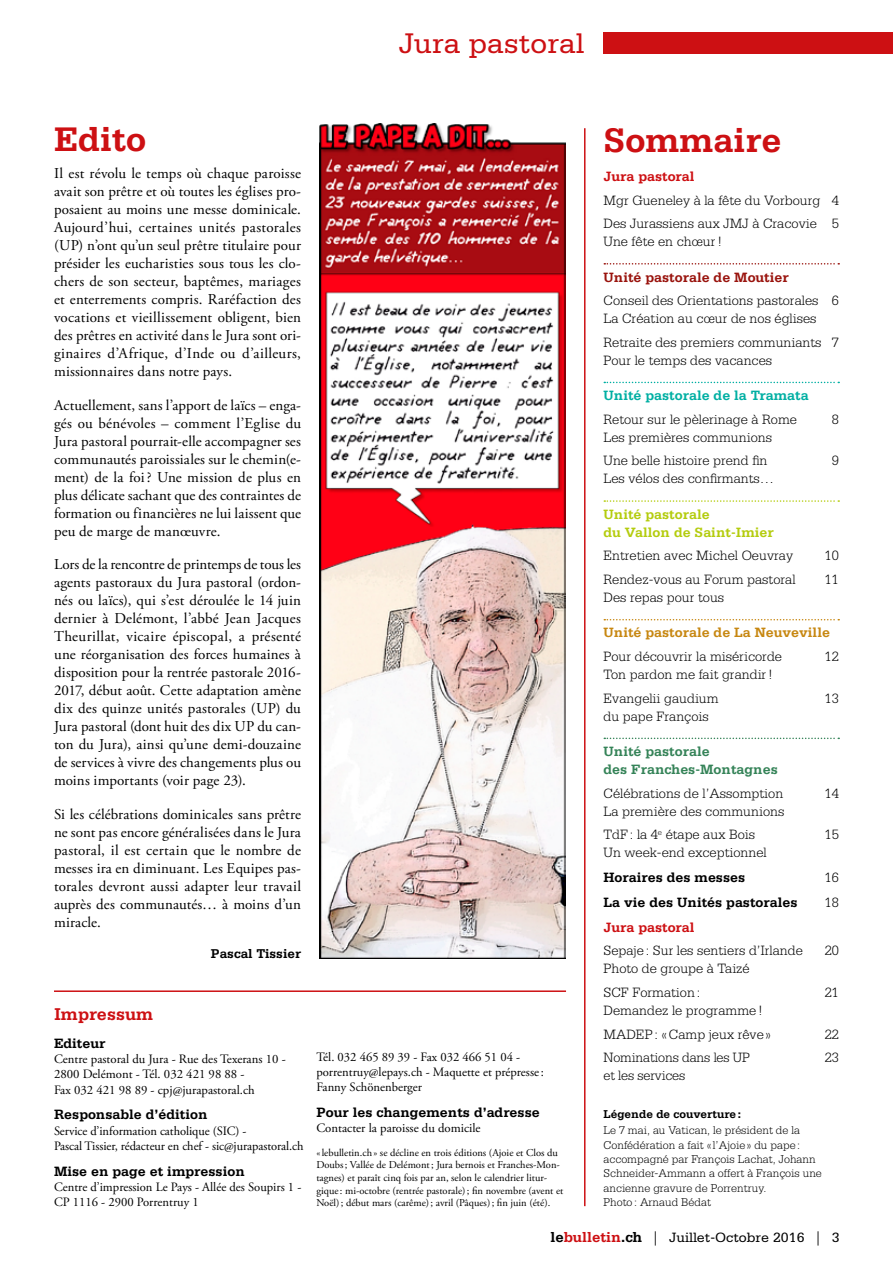
<style>
.page{position:relative;width:893px;height:1263px;background:#fff}
.page>*{position:absolute;margin:0;border:0;box-sizing:border-box;transform-origin:0 0}
.t1{font:700 36px "Serifa";color:#cd1013}
.t2{font:30px "Serifa";color:#cd1013}
.t3{font:700 18px "Serifa";color:#cd1013}
.t4{font:15px/18px "Adobe Garamond Pro";letter-spacing:.01em;color:#000;text-align:justify}
.t5{font:300 14.25px/23.5px "Serifa";color:#000}
.t6{font:700 14.25px "Serifa";color:#000}
.t7{font:14.25px "Serifa";color:#000}
.t8{font:700 14.25px/18px "Serifa";color:#b4cc0e}
.t9{font:700 14.25px/18px "Serifa";color:#358358}
.t10{font:700 14.25px "Serifa";color:#c78711}
.t11{font:700 14.25px "Serifa";color:#00afa3}
.t12{font:700 14.25px "Serifa";color:#cd1013}
.t13{font:700 14.25px "Serifa";color:#99130d}
.t14{font:700 13.5px "Serifa";color:#000}
.t15{font:12.75px/15.3px "Adobe Garamond Pro";color:#000}
.t16{font:300 12px/14.4px "Serifa";color:#000}
.t17{font:700 12px "Serifa";color:#000}
.t18{font:10.5px/12.6px "Adobe Garamond Pro";color:#000}
.s1{font-weight:700;font-size:15px}
.s2{font-weight:700;font-size:15px;color:#cd1013}
.s3{font-family:"Adobe Garamond Pro"}
</style>
<div class="page">
<hr style="left:584px;top:128px;width:1px;height:1078px;background:#cd1013">
<svg style="left:604px;top:263px;width:235px;height:2px"></svg>
<svg style="left:604px;top:382px;width:235px;height:1px"></svg>
<svg style="left:604px;top:500px;width:235px;height:2px"></svg>
<svg style="left:604px;top:619px;width:235px;height:1px"></svg>
<svg style="left:604px;top:738px;width:235px;height:1px"></svg>
<div style="left:603px;top:33px;width:290px;height:21px;background:#cd1013"></div>
<hr style="left:54px;top:990px;width:512px;height:2px;background:#cd1013">
<img style="left:319px;top:123px;width:247px;height:835px">
<h2 class="t2" style="left:399px;top:27px;width:187px">Jura pastoral</h2>
<h1 class="t1" style="left:54px;top:118px;width:94px">Edito</h1>
<p class="t4" style="left:54px;top:165px;width:249px">Il est révolu le temps où chaque paroisse avait son prêtre et où toutes les églises pro&shy;posaient au moins une messe dominicale.<br>Aujourd’hui, certaines unités pastorales (UP) n’ont qu’un seul prêtre titulaire pour présider les eucharisties sous tous les clo&shy;chers de son secteur, baptêmes, mariages et enterrements compris. Raréfaction des vocations et vieillissement obligent, bien des prêtres en activité dans le Jura sont ori&shy;ginaires d’Afrique, d’Inde ou d’ailleurs, missionnaires dans notre pays.</p>
<p class="t4" style="left:54px;top:396px;width:249px">Actuellement, sans l’apport de laïcs – enga&shy;gés ou bénévoles – comment l’Eglise du Jura pastoral pourrait-elle accompagner ses communautés paroissiales sur le chemin(e&shy;ment) de la foi? Une mission de plus en plus délicate sachant que des contraintes de formation ou financières ne lui laissent que peu de marge de manœuvre.</p>
<p class="t4" style="left:54px;top:556px;width:249px">Lors de la rencontre de printemps de tous les agents pastoraux du Jura pastoral (ordon&shy;nés ou laïcs), qui s’est déroulée le 14 juin dernier à Delémont, l’abbé Jean Jacques Theurillat, vicaire épiscopal, a présenté une réorganisation des forces humaines à disposition pour la rentrée pastorale 2016- 2017, début août. Cette adaptation amène dix des quinze unités pastorales (UP) du Jura pastoral (dont huit des dix UP du can&shy;ton du Jura), ainsi qu’une demi-douzaine de services à vivre des changements plus ou moins importants (voir page 23).</p>
<p class="t4" style="left:54px;top:805px;width:249px">Si les célébrations dominicales sans prêtre ne sont pas encore généralisées dans le Jura pastoral, il est certain que le nombre de messes ira en diminuant. Les Equipes pas&shy;torales devront aussi adapter leur travail auprès des communautés… à moins d’un miracle.</p>
<p class="t14" style="left:211px;top:946px;width:92px">Pascal Tissier</p>
<p class="t3" style="left:54px;top:1003px;width:100px">Impressum</p>
<p class="t6" style="left:54px;top:1035px;width:53px">Editeur</p>
<p class="t15" style="left:54px;top:1052px;width:233px">Centre pastoral du Jura - Rue des Texerans 10 -<br>2800 Delémont - Tél. 032 421 98 88 -<br>Fax 032 421 98 89 - cpj@jurapastoral.ch</p>
<p class="t6" style="left:54px;top:1106px;width:155px">Responsable d’édition</p>
<p class="t15" style="left:54px;top:1123px;width:251px">Service d’information catholique (SIC) -<br>Pascal Tissier, rédacteur en chef - sic@jurapastoral.ch</p>
<p class="t6" style="left:54px;top:1162px;width:192px">Mise en page et impression</p>
<p class="t15" style="left:54px;top:1179px;width:249px">Centre d’impression Le Pays - Allée des Soupirs 1 -<br>CP 1116 - 2900 Porrentruy 1</p>
<h1 class="t1" style="left:603px;top:119px;width:180px">Sommaire</h1>
<p class="t12" style="left:603px;top:168px;width:93px">Jura pastoral</p>
<p class="t5" style="left:603px;top:188px;width:237px">Mgr Gueneley à la fête du Vorbourg 4<br>Des Jurassiens aux JMJ à Cracovie 5</p>
<p class="t5" style="left:603px;top:229px;width:120px">Une fête en chœur!</p>
<p class="t13" style="left:603px;top:268px;width:187px">Unité pastorale de Moutier</p>
<p class="t5" style="left:603px;top:291px;width:237px;line-height:18px">Conseil des Orientations pastorales 6<br>La Création au cœur de nos églises</p>
<p class="t5" style="left:603px;top:333px;width:237px;line-height:18px">Retraite des premiers communiants 7<br>Pour le temps des vacances</p>
<p class="t11" style="left:603px;top:387px;width:207px">Unité pastorale de la Tramata</p>
<p class="t5" style="left:603px;top:407px;width:195px">Retour sur le pèlerinage à Rome</p>
<p class="t5" style="left:832px;top:407px;width:9px">8</p>
<p class="t5" style="left:603px;top:425px;width:170px">Les premières communions<br>Une belle histoire prend fin</p>
<p class="t5" style="left:832px;top:449px;width:9px">9</p>
<p class="t5" style="left:603px;top:467px;width:172px">Les vélos des confirmants…</p>
<p class="t8" style="left:603px;top:505px;width:172px">Unité pastorale<br>du Vallon de Saint-Imier</p>
<p class="t5" style="left:603px;top:544px;width:191px">Entretien avec Michel Oeuvray</p>
<p class="t5" style="left:825px;top:544px;width:16px">10</p>
<p class="t5" style="left:603px;top:567px;width:193px">Rendez-vous au Forum pastoral</p>
<p class="t5" style="left:825px;top:567px;width:16px">11</p>
<p class="t5" style="left:603px;top:585px;width:122px">Des repas pour tous</p>
<p class="t10" style="left:603px;top:624px;width:228px">Unité pastorale de La Neuveville</p>
<p class="t5" style="left:603px;top:644px;width:180px">Pour découvrir la miséricorde</p>
<p class="t5" style="left:825px;top:644px;width:16px">12</p>
<p class="t5" style="left:603px;top:662px;width:171px">Ton pardon me fait grandir!<br>Evangelii gaudium</p>
<p class="t5" style="left:825px;top:686px;width:16px">13</p>
<p class="t5" style="left:603px;top:704px;width:107px">du pape François</p>
<p class="t9" style="left:603px;top:742px;width:176px">Unité pastorale<br>des Franches-Montagnes</p>
<p class="t5" style="left:603px;top:781px;width:181px">Célébrations de l’Assomption</p>
<p class="t5" style="left:825px;top:781px;width:16px">14</p>
<p class="t5" style="left:603px;top:799px;width:182px">La première des communions<br>TdF: la 4<sup>e</sup> étape aux Bois</p>
<p class="t5" style="left:825px;top:823px;width:16px">15</p>
<p class="t5" style="left:603px;top:841px;width:165px">Un week-end exceptionnel</p>
<p class="t6" style="left:603px;top:869px;width:143px">Horaires des messes</p>
<p class="t5" style="left:825px;top:865px;width:16px">16</p>
<p class="t6" style="left:603px;top:894px;width:196px">La vie des Unités pastorales</p>
<p class="t5" style="left:825px;top:890px;width:16px">18</p>
<p class="t12" style="left:603px;top:919px;width:93px">Jura pastoral</p>
<p class="t5" style="left:603px;top:939px;width:201px">Sepaje: Sur les sentiers d’Irlande</p>
<p class="t5" style="left:825px;top:939px;width:16px">20</p>
<p class="t5" style="left:603px;top:957px;width:148px">Photo de groupe à Taizé<br>SCF Formation:</p>
<p class="t5" style="left:825px;top:980px;width:16px">21</p>
<p class="t15" style="left:316px;top:1049px;width:229px">Tél. 032 465 89 39 - Fax 032 466 51 04 - porrentruy@lepays.ch - Maquette et prépresse:<br>Fanny Schönenberger</p>
<p class="t6" style="left:316px;top:1104px;width:225px">Pour les changements d’adresse</p>
<p class="t15" style="left:316px;top:1121px;width:166px">Contacter la paroisse du domicile</p>
<p class="t18" style="left:316px;top:1146px;width:249px">«lebulletin.ch» se décline en trois éditions (Ajoie et Clos du Doubs; Vallée de Delémont; Jura bernois et Franches-Mon&shy;tagnes) et paraît cinq fois par an, selon le calendrier litur&shy;gique: mi-octobre (rentrée pastorale); fin novembre (avent et Noël); début mars (carême); avril (Pâques); fin juin (été).</p>
<p class="t5" style="left:603px;top:998px;width:169px">Demandez le programme!<br>MADEP: «Camp jeux rêve»</p>
<p class="t5" style="left:825px;top:1022px;width:16px">22</p>
<p class="t5" style="left:603px;top:1045px;width:148px">Nominations dans les UP</p>
<p class="t5" style="left:825px;top:1045px;width:16px">23</p>
<p class="t5" style="left:603px;top:1063px;width:83px">et les services</p>
<p class="t17" style="left:603px;top:1106px;width:139px">Légende de couverture:</p>
<p class="t16" style="left:603px;top:1123px;width:220px">Le 7 mai, au Vatican, le président de la Confédération a fait «l’Ajoie» du pape : accompagné par François Lachat, Johann Schneider-Ammann a offert à François une ancienne gravure de Porrentruy.<br>Photo: Arnaud Bédat</p>
<p class="t7" style="left:550px;top:1230px;width:291px"><span class="s1">le</span><span class="s2">bulletin</span><span class="s1">.ch</span> <span class="s3">|</span> Juillet-Octobre 2016 <span class="s3">|</span> 3</p>
</div>
